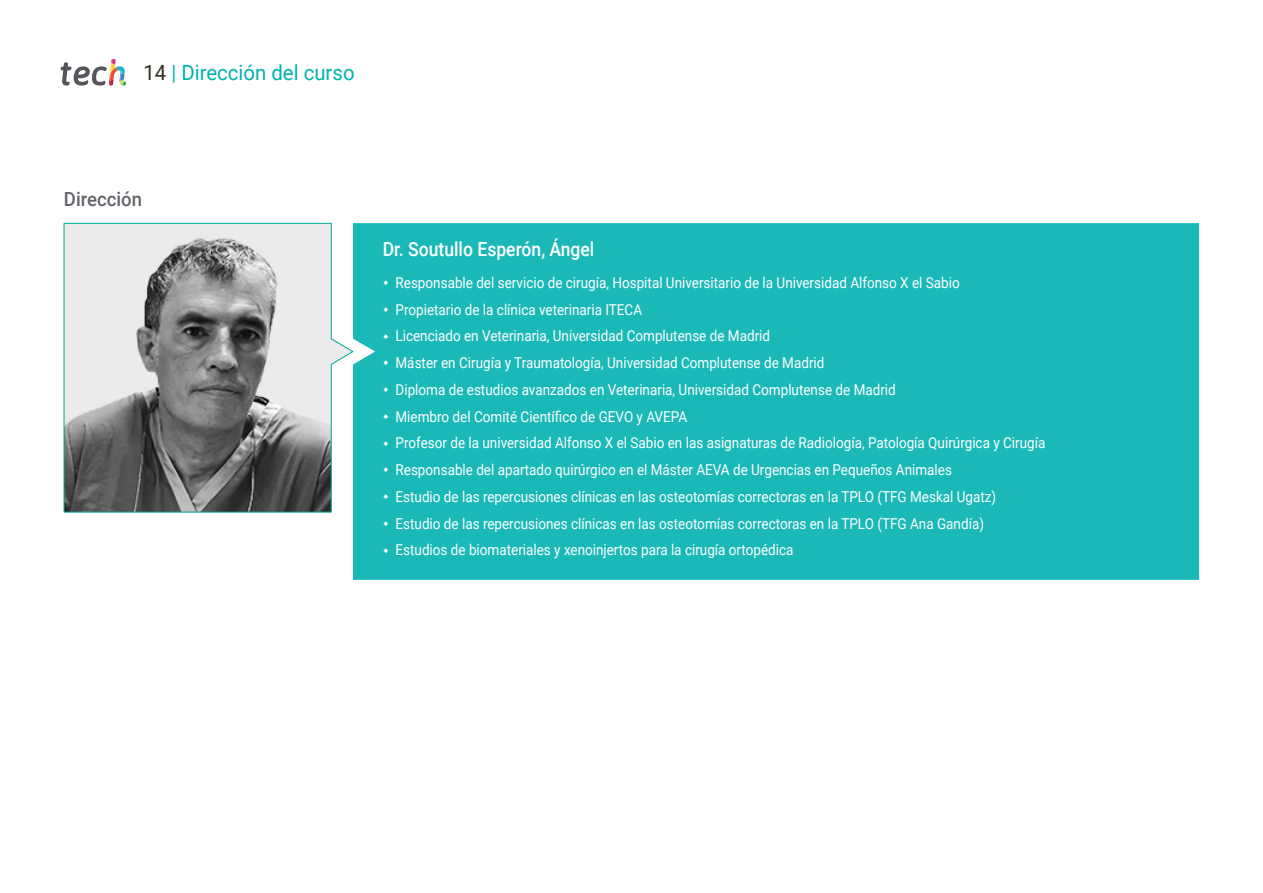
<style>
.page{position:relative;width:1263px;height:893px;background:#fff}
.page>*{position:absolute;margin:0;border:0;box-sizing:border-box;transform-origin:0 0}
.t1{font:21px "Roboto";color:#00b2af}
.t2{font:500 19.5px "Roboto";color:#fff;scale:.9 1}
.t3{font:500 19.5px "Roboto";color:#61646a;scale:.95 1}
.t4{font:15px/26.7px "Roboto";color:#fff;scale:.9 1}
.s1{color:#312e20}
</style>
<div class="page">
<svg style="left:61px;top:59px;width:65px;height:27px"></svg>
<div style="left:353px;top:223px;width:846px;height:357px;background:#1ab9b7"></div>
<svg style="left:64px;top:223px;width:290px;height:289px;background:#a1a4a4"></svg>
<svg style="left:384px;top:280px;width:4px;height:5px"></svg>
<svg style="left:384px;top:307px;width:4px;height:5px"></svg>
<svg style="left:384px;top:334px;width:4px;height:5px"></svg>
<svg style="left:384px;top:360px;width:4px;height:5px"></svg>
<svg style="left:384px;top:387px;width:4px;height:5px"></svg>
<svg style="left:384px;top:414px;width:4px;height:5px"></svg>
<svg style="left:384px;top:441px;width:4px;height:5px"></svg>
<svg style="left:384px;top:467px;width:4px;height:5px"></svg>
<svg style="left:384px;top:494px;width:4px;height:5px"></svg>
<svg style="left:384px;top:521px;width:4px;height:5px"></svg>
<svg style="left:384px;top:548px;width:4px;height:5px"></svg>
<h1 class="t1" style="left:144px;top:57px;width:213px"><span class="s1">14</span> | Dirección del curso</h1>
<h2 class="t3" style="left:64px;top:185px;width:84px">Dirección</h2>
<h2 class="t2" style="left:383px;top:236px;width:237px">Dr. Soutullo Esperón, Ángel</h2>
<p class="t4" style="left:395px;top:269px;width:724px">Responsable del servicio de cirugía, Hospital Universitario de la Universidad Alfonso X el Sabio<br>Propietario de la clínica veterinaria ITECA<br>Licenciado en Veterinaria, Universidad Complutense de Madrid<br>Máster en Cirugía y Traumatología, Universidad Complutense de Madrid<br>Diploma de estudios avanzados en Veterinaria, Universidad Complutense de Madrid<br>Miembro del Comité Científico de GEVO y AVEPA<br>Profesor de la universidad Alfonso X el Sabio en las asignaturas de Radiología, Patología Quirúrgica y Cirugía Responsable del apartado quirúrgico en el Máster AEVA de Urgencias en Pequeños Animales<br>Estudio de las repercusiones clínicas en las osteotomías correctoras en la TPLO (TFG Meskal Ugatz)<br>Estudio de las repercusiones clínicas en las osteotomías correctoras en la TPLO (TFG Ana Gandía)<br>Estudios de biomateriales y xenoinjertos para la cirugía ortopédica</p>
</div>
